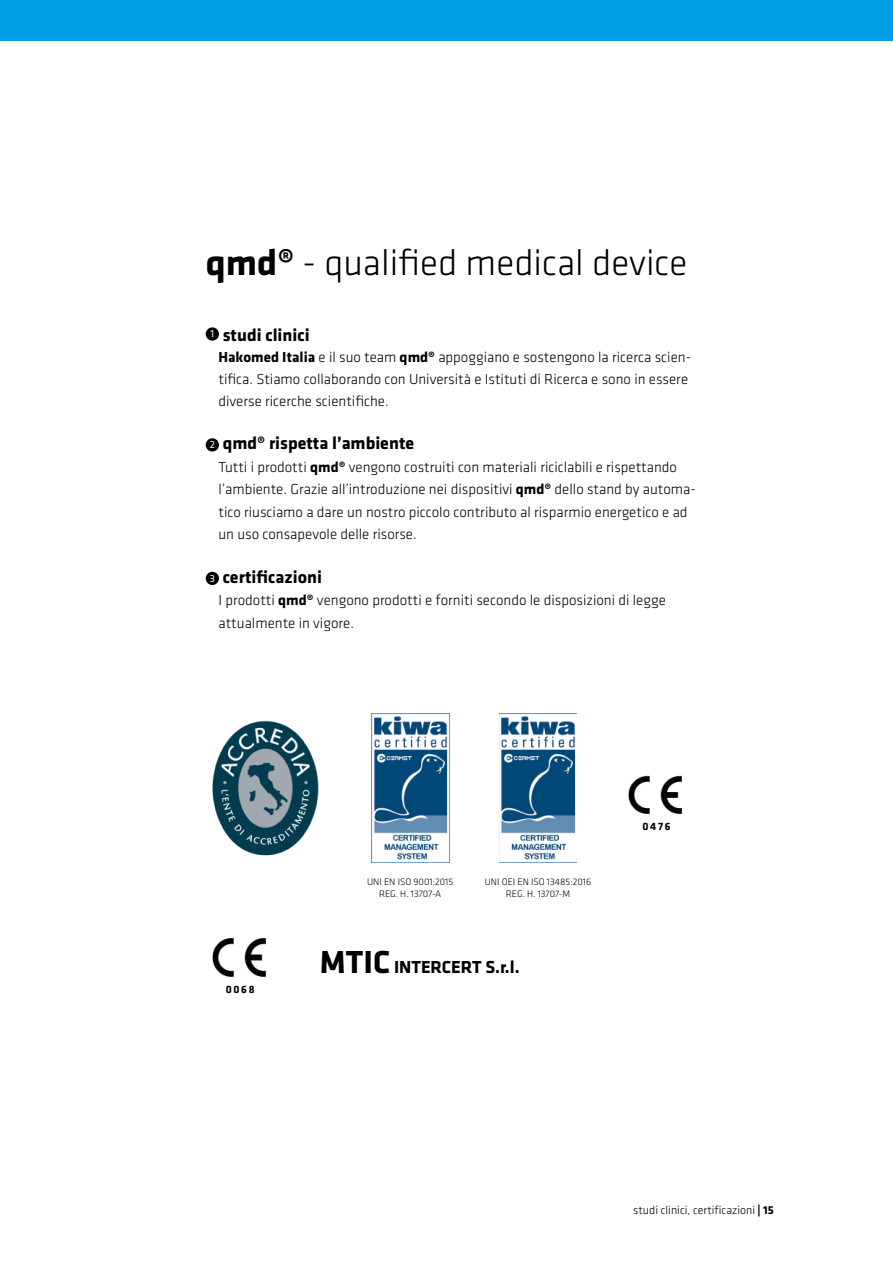
<style>
.page{position:relative;width:893px;height:1263px;background:#fff}
.page>*{position:absolute;margin:0;border:0;box-sizing:border-box;transform-origin:0 0}
.t1{font:300 37.5px "Klavika";color:#000}
.t2{font:700 18px "Klavika";color:#000}
.t3{font:300 15px/22.5px "Klavika";color:#000}
.t4{font:300 12px "Klavika";color:#000}
.t5{font:700 10.95px "Klavika";letter-spacing:.15em;color:#000}
.t6{font:300 9.75px/11.7px "Klavika";color:#000;text-align:center}
.s1{font-weight:700}
.s2{font-weight:400;font-size:10.65px;color:#fff}
.s3{font-size:33px}
</style>
<div class="page">
<div style="left:0;top:0;width:893px;height:40px;background:#009ee3"></div>
<img style="left:212px;top:720px;width:107px;height:136px">
<img style="left:628px;top:775px;width:54px;height:39px">
<img style="left:371px;top:714px;width:78px;height:148px">
<img style="left:499px;top:714px;width:78px;height:148px">
<img style="left:212px;top:938px;width:54px;height:38px">
<div style="left:206px;top:327px;width:13px;height:14px;background:#000;border-radius:50%"></div>
<div style="left:206px;top:438px;width:13px;height:13px;background:#000;border-radius:50%"></div>
<div style="left:206px;top:572px;width:13px;height:13px;background:#000;border-radius:50%"></div>
<h1 class="t1" style="left:206px;top:240px;width:483px"><span class="s1">qmd®</span> - qualified medical device</h1>
<p class="t2" style="left:210px;top:325px;width:101px"><sup>1</sup> studi clinici</p>
<p class="t3" style="left:218px;top:346px;width:474px;line-height:21.8px"><span class="s1">Hakomed Italia</span> e il suo team <span class="s1">qmd®</span> appoggiano e sostengono la ricerca scien&shy;tifica. Stiamo collaborando con Università e Istituti di Ricerca e sono in essere diverse ricerche scientifiche.</p>
<p class="t2" style="left:210px;top:434px;width:206px"><span class="s2">2</span> qmd® rispetta l’ambiente</p>
<p class="t3" style="left:218px;top:455px;width:479px">Tutti i prodotti <span class="s1">qmd®</span> vengono costruiti con materiali riciclabili e rispettando l’ambiente. Grazie all’introduzione nei dispositivi <span class="s1">qmd®</span> dello stand by automa&shy;tico riusciamo a dare un nostro piccolo contributo al risparmio energetico e ad un uso consapevole delle risorse.</p>
<p class="t2" style="left:210px;top:567px;width:114px"><span class="s2">3</span> certificazioni</p>
<p class="t3" style="left:218px;top:589px;width:449px">I prodotti <span class="s1">qmd®</span> vengono prodotti e forniti secondo le disposizioni di legge attualmente in vigore.</p>
<p class="t5" style="left:226px;top:983px;width:30px">0068</p>
<p class="t6" style="left:367px;top:876px;width:88px">UNI EN ISO 9001:2015<br>REG. H. 13707-A</p>
<p class="t6" style="left:485px;top:876px;width:108px">UNI OEI EN ISO 13485:2016<br>REG. H. 13707-M</p>
<p class="t2" style="left:320px;top:957px;width:201px"><span class="s3">MTIC</span> INTERCERT S.r.l.</p>
<p class="t5" style="left:642px;top:820px;width:29px">0476</p>
<p class="t4" style="left:633px;top:1202px;width:142px">studi clinici, certificazioni <span class="s1">| 15</span></p>
</div>
